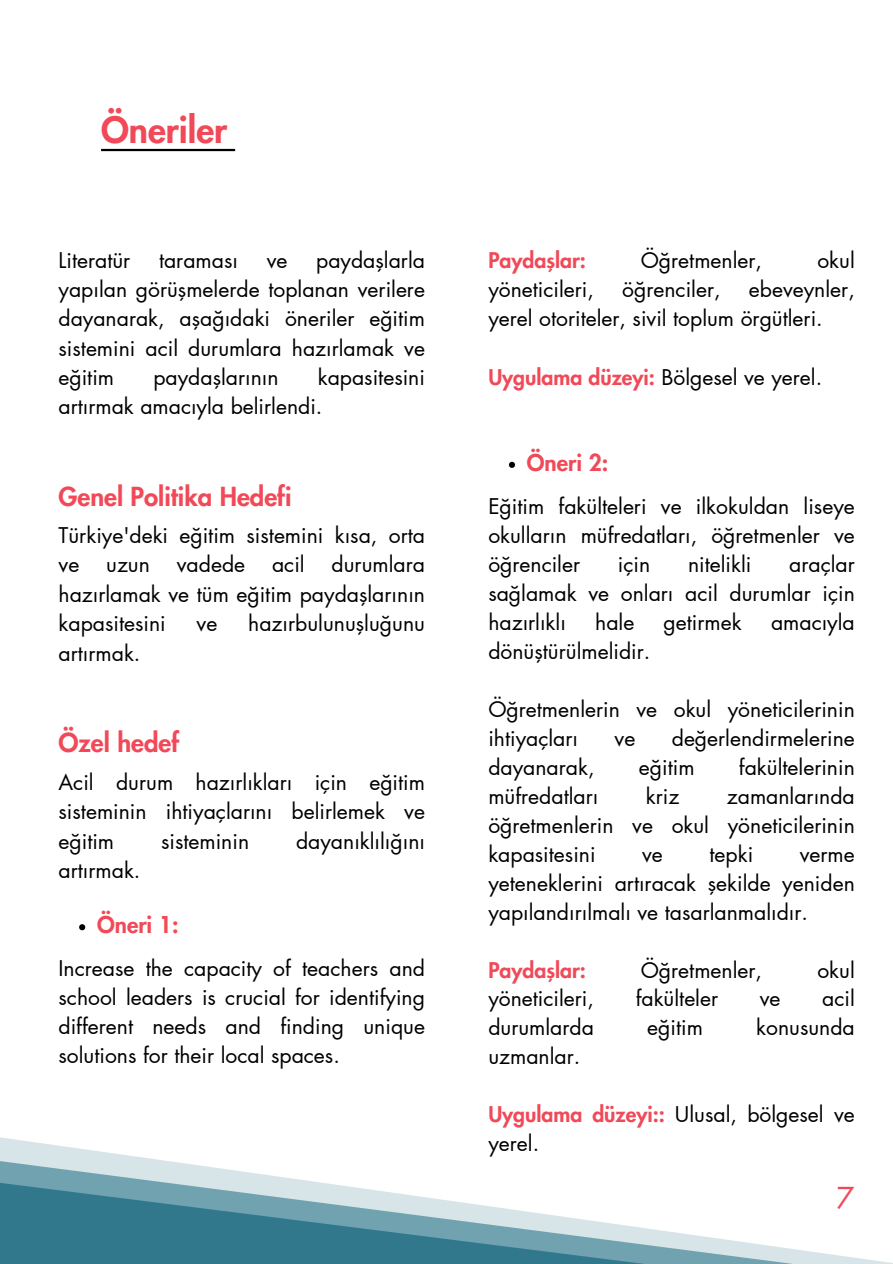
<style>
.page{position:relative;width:893px;height:1264px;background:#fff}
.page>*{position:absolute;margin:0;border:0;box-sizing:border-box;transform-origin:0 0}
.t1{font:800 35.55px "Futura LT Pro";color:#f14958}
.t2{font:29.55px "Futura LT Pro";color:#f14958}
.t3{font:800 25.65px "Futura LT Pro";color:#f14958}
.t4{font:800 22.65px "Futura LT Pro";color:#f14958}
.t5{font:21.15px/29px "Futura LT Pro";color:#000;text-align:justify}
.t6{font:800 21.15px "Futura LT Pro";color:#f14958}
.s1{font-weight:800;color:#f14958}
</style>
<div class="page">
<svg style="left:0;top:1137px;width:891px;height:126px"></svg>
<svg style="left:79px;top:924px;width:6px;height:6px"></svg>
<svg style="left:509px;top:462px;width:6px;height:6px"></svg>
<hr style="left:101px;top:149px;width:134px;height:2px;background:#000">
<p class="t1" style="left:101px;top:113px;width:128px">Öneriler</p>
<p class="t5" style="left:59px;top:246px;width:368px;text-indent:257px">paydaşlarla yapılan görüşmelerde toplanan verilere dayanarak, aşağıdaki öneriler eğitim sistemini acil durumlara hazırlamak ve eğitim</p>
<p class="t5" style="left:59px;top:246px;width:73px">Literatür</p>
<p class="t5" style="left:159px;top:246px;width:80px">taraması</p>
<p class="t5" style="left:267px;top:246px;width:22px">ve</p>
<p class="t5" style="left:59px;top:363px;width:368px;text-indent:259px">kapasitesini artırmak amacıyla belirlendi.</p>
<p class="t5" style="left:153px;top:363px;width:127px">paydaşlarının</p>
<p class="t3" style="left:59px;top:484px;width:234px">Genel Politika Hedefi</p>
<p class="t5" style="left:59px;top:521px;width:368px;line-height:29.4px">Türkiye'deki eğitim sistemini kısa, orta ve</p>
<p class="t5" style="left:59px;top:551px;width:368px;line-height:29.4px;text-indent:273px">durumlara hazırlamak ve tüm eğitim paydaşlarının kapasitesini</p>
<p class="t5" style="left:106px;top:551px;width:45px">uzun</p>
<p class="t5" style="left:177px;top:551px;width:70px">vadede</p>
<p class="t5" style="left:272px;top:551px;width:34px">acil</p>
<p class="t5" style="left:197px;top:610px;width:22px">ve</p>
<p class="t5" style="left:248px;top:610px;width:178px">hazırbulunuşluğunu</p>
<p class="t5" style="left:59px;top:639px;width:83px">artırmak.</p>
<p class="t3" style="left:59px;top:731px;width:122px">Özel hedef</p>
<p class="t5" style="left:59px;top:768px;width:368px;line-height:29.4px">Acil durum hazırlıkları için eğitim sisteminin ihtiyaçlarını belirlemek ve eğitim</p>
<p class="t5" style="left:161px;top:827px;width:90px">sisteminin</p>
<p class="t5" style="left:296px;top:827px;width:130px">dayanıklılığını</p>
<p class="t5" style="left:59px;top:856px;width:83px">artırmak.</p>
<p class="t4" style="left:97px;top:914px;width:83px">Öneri 1:</p>
<p class="t5" style="left:59px;top:954px;width:368px">Increase the capacity of teachers and school leaders is crucial for identifying different needs and finding unique solutions for their local spaces.</p>
<h2 class="t6" style="left:488px;top:250px;width:99px">Paydaşlar:</h2>
<h2 class="t5" style="left:640px;top:246px;width:123px">Öğretmenler,</h2>
<h2 class="t5" style="left:817px;top:246px;width:39px">okul</h2>
<h2 class="t5" style="left:488px;top:276px;width:107px">yöneticileri,</h2>
<h2 class="t5" style="left:622px;top:276px;width:100px">öğrenciler,</h2>
<h2 class="t5" style="left:488px;top:275px;width:368px;text-indent:260px">ebeveynler, yerel otoriteler, sivil toplum örgütleri.</h2>
<p class="t5" style="left:488px;top:363px;width:335px"><span class="s1">Uygulama düzeyi:</span> Bölgesel ve yerel.</p>
<h2 class="t4" style="left:527px;top:452px;width:83px">Öneri 2:</h2>
<p class="t5" style="left:488px;top:492px;width:368px">Eğitim fakülteleri ve ilkokuldan liseye okulların müfredatları, öğretmenler ve öğrenciler</p>
<p class="t5" style="left:488px;top:550px;width:368px;text-indent:301px">araçlar sağlamak ve onları acil durumlar için hazırlıklı</p>
<p class="t5" style="left:618px;top:550px;width:34px">için</p>
<p class="t5" style="left:688px;top:550px;width:65px">nitelikli</p>
<p class="t5" style="left:595px;top:608px;width:41px">hale</p>
<p class="t5" style="left:663px;top:608px;width:80px">getirmek</p>
<p class="t5" style="left:771px;top:608px;width:85px">amacıyla</p>
<p class="t5" style="left:488px;top:637px;width:163px">dönüştürülmelidir.</p>
<p class="t5" style="left:488px;top:695px;width:368px">Öğretmenlerin ve okul yöneticilerinin ihtiyaçları</p>
<p class="t5" style="left:614px;top:724px;width:22px">ve</p>
<p class="t5" style="left:671px;top:724px;width:184px">değerlendirmelerine</p>
<p class="t5" style="left:488px;top:753px;width:108px">dayanarak,</p>
<p class="t5" style="left:639px;top:753px;width:57px">eğitim</p>
<p class="t5" style="left:738px;top:753px;width:117px">fakültelerinin</p>
<p class="t5" style="left:488px;top:782px;width:111px">müfredatları</p>
<p class="t5" style="left:645px;top:782px;width:35px">kriz</p>
<p class="t5" style="left:488px;top:782px;width:368px;text-indent:238px">zamanlarında öğretmenlerin ve okul yöneticilerinin kapasitesini</p>
<p class="t5" style="left:642px;top:840px;width:22px">ve</p>
<p class="t5" style="left:709px;top:840px;width:45px">tepki</p>
<p class="t5" style="left:488px;top:840px;width:368px;text-indent:311px">verme yeteneklerini artıracak şekilde yeniden yapılandırılmalı ve tasarlanmalıdır.</p>
<p class="t6" style="left:488px;top:960px;width:99px">Paydaşlar:</p>
<p class="t5" style="left:640px;top:956px;width:123px">Öğretmenler,</p>
<p class="t5" style="left:817px;top:956px;width:39px">okul</p>
<p class="t5" style="left:488px;top:985px;width:107px">yöneticileri,</p>
<p class="t5" style="left:635px;top:985px;width:84px">fakülteler</p>
<p class="t5" style="left:759px;top:985px;width:22px">ve</p>
<p class="t5" style="left:822px;top:985px;width:34px">acil</p>
<p class="t5" style="left:488px;top:1014px;width:107px">durumlarda</p>
<p class="t5" style="left:647px;top:1014px;width:57px">eğitim</p>
<p class="t5" style="left:756px;top:1014px;width:100px">konusunda</p>
<p class="t5" style="left:488px;top:1043px;width:93px">uzmanlar.</p>
<p class="t5" style="left:488px;top:1101px;width:368px"><span class="s1">Uygulama düzeyi::</span> Ulusal, bölgesel ve yerel.</p>
<h1 class="t2" style="left:836px;top:1184px;width:20px">7</h1>
</div>
